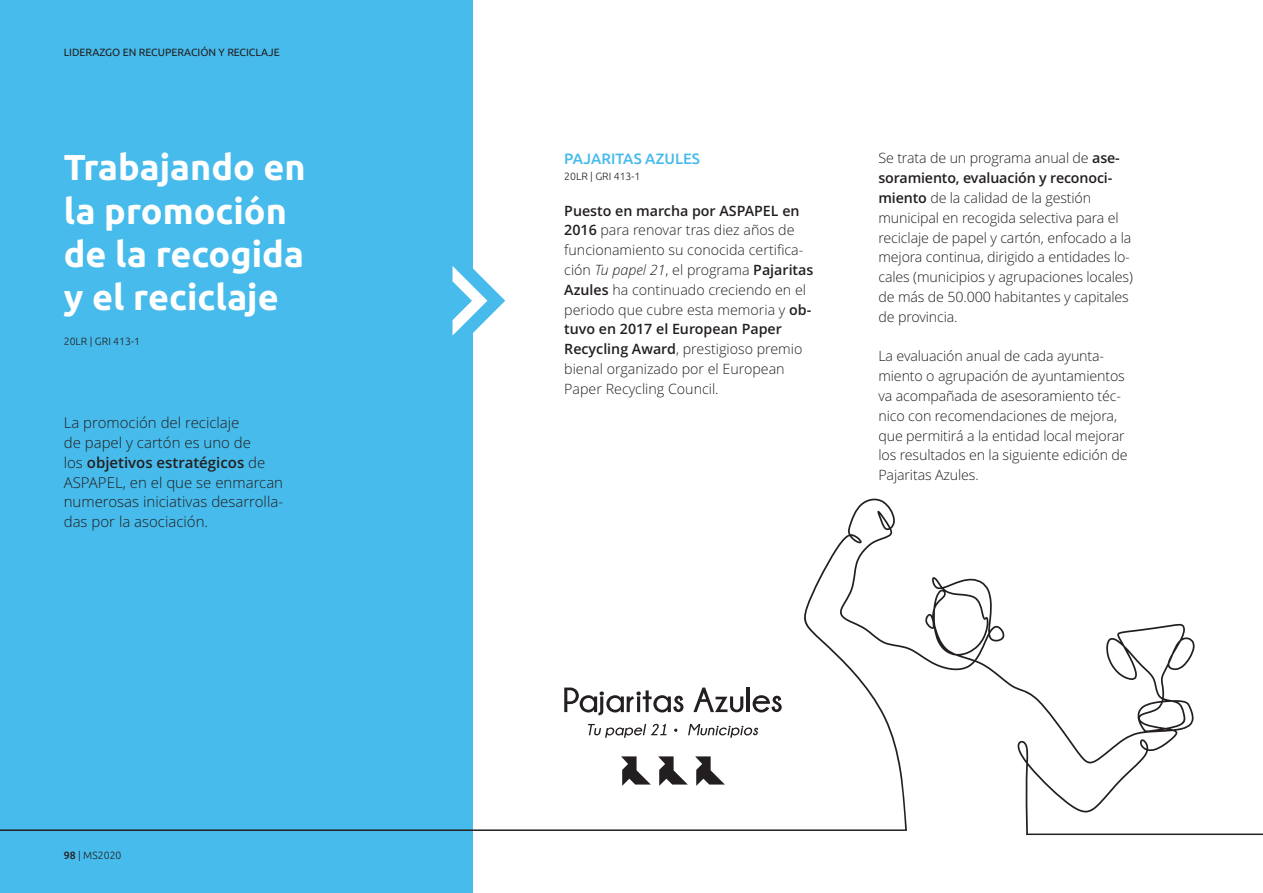
<style>
.page{position:relative;width:1263px;height:893px;background:#fff}
.page>*{position:absolute;margin:0;border:0;box-sizing:border-box;transform-origin:0 0}
.t1{font:700 36px/43.2px "Ubuntu";color:#fff}
.t2{font:300 15px/19.8px "Open Sans";color:#231f20}
.t3{font:500 15px "Ubuntu";color:#47bbeb}
.t4{font:300 14.25px/19.8px "Open Sans";letter-spacing:-.01em;color:#231f20}
.t5{font:300 10.5px "Ubuntu";color:#231f20}
.t6{font:10.5px "Ubuntu";color:#231f20}
.s1{font-weight:600}
.s2{font-weight:500}
.s3{font-style:italic}
</style>
<div class="page">
<div style="left:0;top:0;width:473px;height:893px;background:#47bbeb"></div>
<svg style="left:804px;top:498px;width:391px;height:335px"></svg>
<svg style="left:452px;top:266px;width:53px;height:70px"></svg>
<svg style="left:588px;top:723px;width:78px;height:15px"></svg>
<svg style="left:688px;top:724px;width:70px;height:14px"></svg>
<svg style="left:695px;top:756px;width:30px;height:30px"></svg>
<svg style="left:621px;top:756px;width:30px;height:30px"></svg>
<svg style="left:658px;top:756px;width:30px;height:30px"></svg>
<svg style="left:564px;top:687px;width:119px;height:28px"></svg>
<svg style="left:693px;top:687px;width:50px;height:25px"></svg>
<hr style="left:747px;top:687px;width:3px;height:25px;background:#231f20">
<svg style="left:752px;top:695px;width:30px;height:17px"></svg>
<hr style="left:0;top:829px;width:907px;height:2px;background:#231f20">
<hr style="left:1026px;top:833px;width:237px;height:2px;background:#231f20">
<p class="t6" style="left:64px;top:46px;width:217px">LIDERAZGO EN RECUPERACIÓN Y RECICLAJE</p>
<h1 class="t1" style="left:64px;top:145px;width:243px">Trabajando en la promoción de la recogida y el reciclaje</h1>
<p class="t5" style="left:64px;top:335px;width:78px">20LR | GRI 413-1</p>
<p class="t2" style="left:64px;top:413px;width:221px">La promoción del reciclaje<br>de papel y cartón es uno de<br>los <span class="s1">objetivos estratégicos</span> de<br>ASPAPEL, en el que se enmarcan numerosas iniciativas desarrolla&shy;das por la asociación.</p>
<p class="t5" style="left:64px;top:848px;width:59px"><span class="s2">98</span> | MS2020</p>
<p class="t3" style="left:564px;top:149px;width:137px">PAJARITAS AZULES</p>
<p class="t5" style="left:564px;top:170px;width:78px">20LR | GRI 413-1</p>
<p class="t4" style="left:564px;top:201px;width:251px"><span class="s1">Puesto en marcha por ASPAPEL en 2016</span> para renovar tras diez años de funcionamiento su conocida certifica&shy;ción <span class="s3">Tu papel 21</span>, el programa <span class="s1">Pajaritas Azules</span> ha continuado creciendo en el periodo que cubre esta memoria y <span class="s1">ob&shy;tuvo en 2017 el European Paper Recycling Award</span>, prestigioso premio bienal organizado por el European Paper Recycling Council.</p>
<p class="t4" style="left:878px;top:149px;width:256px">Se trata de un programa anual de <span class="s1">ase&shy;soramiento, evaluación y reconoci&shy;miento</span> de la calidad de la gestión municipal en recogida selectiva para el reciclaje de papel y cartón, enfocado a la mejora continua, dirigido a entidades lo&shy;cales (municipios y agrupaciones locales) de más de 50.000 habitantes y capitales de provincia.</p>
<p class="t4" style="left:878px;top:347px;width:251px">La evaluación anual de cada ayunta&shy;miento o agrupación de ayuntamientos va acompañada de asesoramiento téc&shy;nico con recomendaciones de mejora, que permitirá a la entidad local mejorar los resultados en la siguiente edición de Pajaritas Azules.</p>
</div>
